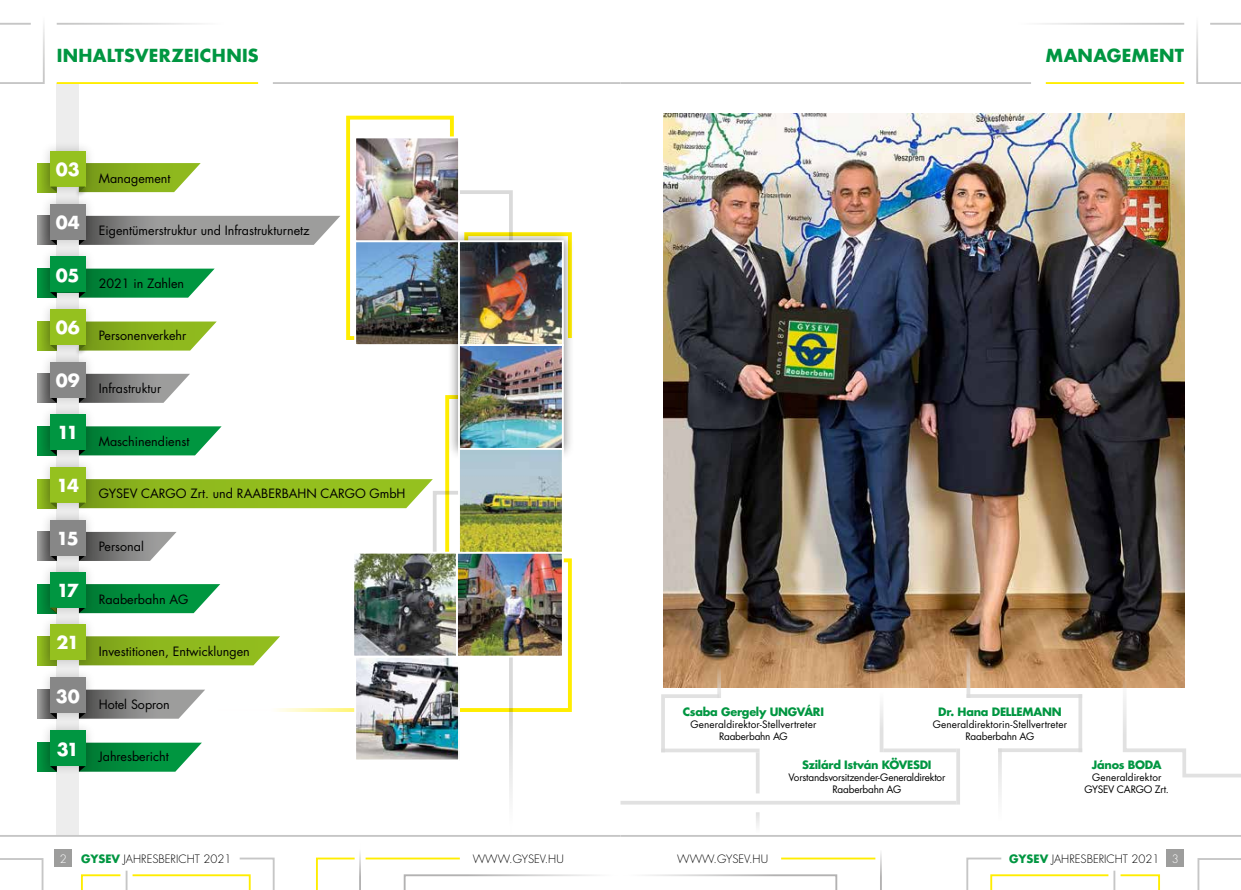
<style>
.page{position:relative;width:1241px;height:890px;background:#fff}
.page>*{position:absolute;margin:0;border:0;box-sizing:border-box;transform-origin:0 0}
.t1{font:700 17.5px "Futura LT Pro";letter-spacing:.015em;color:#009641}
.t2{font:700 17.5px "Futura LT Pro";letter-spacing:-.055em;color:#fff}
.t3{font:12.5px "Futura LT Pro";color:#000}
.t4{font:300 11.25px "Futura LT Pro";color:#000}
.t5{font:700 11.25px "Futura LT Pro";letter-spacing:-.025em;color:#009641}
.t6{font:300 11.25px "Futura LT Pro";color:#fff}
.t7{font:10px/12px "Futura LT Pro";letter-spacing:-.01em;color:#000;text-align:center}
.s1{font-weight:700;color:#009641}
.s2{color:#fff}
</style>
<div class="page">
<div style="left:57px;top:83px;width:22px;height:751px;background:#ededed"></div>
<div style="left:38px;top:426px;width:19px;height:29px;background:#00943f"></div>
<svg style="left:95px;top:426px;width:126px;height:29px;background:#1c9c52"></svg>
<div style="left:40px;top:405px;width:55px;height:54px;background:#000;opacity:.2"></div>
<div style="left:50px;top:414px;width:35px;height:36px;background:#009641"></div>
<div style="left:38px;top:742px;width:19px;height:29px;background:#00943f"></div>
<svg style="left:95px;top:742px;width:107px;height:29px;background:#249e58"></svg>
<div style="left:40px;top:721px;width:55px;height:54px;background:#000;opacity:.2"></div>
<div style="left:50px;top:730px;width:35px;height:36px;background:#009641"></div>
<div style="left:38px;top:584px;width:19px;height:29px;background:#00943f"></div>
<div style="left:40px;top:562px;width:55px;height:55px;background:#000;opacity:.2"></div>
<div style="left:50px;top:572px;width:35px;height:35px;background:#009641"></div>
<svg style="left:50px;top:607px;width:7px;height:6px"></svg>
<div style="left:38px;top:163px;width:19px;height:29px;background:#92bd1e"></div>
<div style="left:40px;top:141px;width:55px;height:55px;background:#000;opacity:.2"></div>
<div style="left:50px;top:151px;width:35px;height:35px;background:#95c11f"></div>
<div style="left:38px;top:321px;width:19px;height:29px;background:#92bd1e"></div>
<div style="left:40px;top:300px;width:55px;height:54px;background:#000;opacity:.2"></div>
<div style="left:50px;top:309px;width:35px;height:36px;background:#95c11f"></div>
<div style="left:38px;top:636px;width:19px;height:29px;background:#92bd1e"></div>
<div style="left:40px;top:614px;width:55px;height:55px;background:#000;opacity:.2"></div>
<div style="left:50px;top:624px;width:35px;height:35px;background:#95c11f"></div>
<div style="left:38px;top:216px;width:19px;height:29px;background:#969695"></div>
<svg style="left:50px;top:186px;width:7px;height:6px"></svg>
<div style="left:75px;top:186px;width:14px;height:13px;background:#000;opacity:.3"></div>
<svg style="left:50px;top:345px;width:7px;height:5px"></svg>
<div style="left:75px;top:344px;width:14px;height:13px;background:#000;opacity:.3"></div>
<div style="left:40px;top:194px;width:55px;height:55px;background:#000;opacity:.2"></div>
<div style="left:50px;top:204px;width:35px;height:35px;background:#878787"></div>
<div style="left:38px;top:374px;width:19px;height:29px;background:#969695"></div>
<svg style="left:95px;top:374px;width:95px;height:29px;background:#989898"></svg>
<div style="left:40px;top:352px;width:55px;height:54px;background:#000;opacity:.2"></div>
<div style="left:50px;top:362px;width:35px;height:35px;background:#878787"></div>
<div style="left:38px;top:532px;width:19px;height:29px;background:#969695"></div>
<div style="left:40px;top:510px;width:55px;height:54px;background:#000;opacity:.2"></div>
<div style="left:50px;top:520px;width:35px;height:35px;background:#878787"></div>
<div style="left:38px;top:689px;width:19px;height:29px;background:#969695"></div>
<div style="left:40px;top:668px;width:55px;height:54px;background:#000;opacity:.2"></div>
<div style="left:50px;top:677px;width:35px;height:36px;background:#878787"></div>
<div style="left:38px;top:479px;width:19px;height:29px;background:#92bd1e"></div>
<div style="left:40px;top:457px;width:55px;height:55px;background:#000;opacity:.2"></div>
<div style="left:50px;top:467px;width:35px;height:35px;background:#95c11f"></div>
<svg style="left:50px;top:502px;width:7px;height:6px"></svg>
<svg style="left:79px;top:479px;width:325px;height:29px;background:#8fb91e"></svg>
<div style="left:38px;top:268px;width:19px;height:29px;background:#00943f"></div>
<div style="left:40px;top:247px;width:55px;height:54px;background:#000;opacity:.2"></div>
<div style="left:50px;top:257px;width:35px;height:35px;background:#009641"></div>
<img style="left:663px;top:113px;width:520px;height:574px">
<svg style="left:404px;top:190px;width:109px;height:608px"></svg>
<div style="left:433px;top:490px;width:100px;height:134px;border:4px solid #dadada"></div>
<svg style="left:79px;top:532px;width:330px;height:186px"></svg>
<svg style="left:79px;top:115px;width:375px;height:235px"></svg>
<svg style="left:444px;top:346px;width:14px;height:205px"></svg>
<svg style="left:216px;top:557px;width:356px;height:156px"></svg>
<img style="left:357px;top:658px;width:100px;height:100px">
<div style="left:354px;top:655px;width:106px;height:106px;border:2px solid #fff"></div>
<img style="left:357px;top:139px;width:100px;height:204px">
<div style="left:354px;top:240px;width:106px;height:106px;border:2px solid #fff"></div>
<div style="left:354px;top:136px;width:106px;height:106px;border:2px solid #fff"></div>
<div style="left:447px;top:230px;width:127px;height:230px;background:#000;opacity:.5"></div>
<img style="left:461px;top:243px;width:99px;height:307px">
<div style="left:458px;top:344px;width:105px;height:106px;border:2px solid #fff"></div>
<div style="left:458px;top:240px;width:105px;height:106px;border:2px solid #fff"></div>
<div style="left:458px;top:448px;width:105px;height:105px;border:2px solid #fff"></div>
<img style="left:355px;top:554px;width:205px;height:100px">
<div style="left:352px;top:551px;width:106px;height:106px;border:2px solid #fff"></div>
<div style="left:456px;top:551px;width:107px;height:106px;border:2px solid #fff"></div>
<hr style="left:661px;top:694px;width:3px;height:58px;background:#dadada">
<hr style="left:956px;top:748px;width:3px;height:56px;background:#dadada">
<hr style="left:664px;top:694px;width:55px;height:4px;background:#e1e1e1">
<svg style="left:883px;top:748px;width:73px;height:4px"></svg>
<svg style="left:664px;top:748px;width:95px;height:4px"></svg>
<svg style="left:620px;top:801px;width:336px;height:3px"></svg>
<svg style="left:755px;top:752px;width:4px;height:41px"></svg>
<svg style="left:756px;top:812px;width:3px;height:14px"></svg>
<svg style="left:998px;top:752px;width:3px;height:45px"></svg>
<svg style="left:717px;top:649px;width:4px;height:49px"></svg>
<svg style="left:879px;top:673px;width:4px;height:79px"></svg>
<svg style="left:1078px;top:694px;width:4px;height:54px"></svg>
<hr style="left:966px;top:694px;width:115px;height:3px;background:#dadada">
<hr style="left:997px;top:748px;width:85px;height:4px;background:#e1e1e1">
<svg style="left:966px;top:638px;width:4px;height:59px"></svg>
<svg style="left:1121px;top:673px;width:119px;height:105px"></svg>
<div style="left:55px;top:849px;width:17px;height:17px;background:#9d9d9c"></div>
<svg style="left:403px;top:874px;width:435px;height:15px"></svg>
<hr style="left:365px;top:857px;width:95px;height:2px;background:#ffed00">
<hr style="left:781px;top:857px;width:94px;height:2px;background:#ffed00">
<hr style="left:359px;top:842px;width:2px;height:47px;background:#b3b2b2">
<hr style="left:879px;top:849px;width:2px;height:40px;background:#b3b2b2">
<svg style="left:316px;top:857px;width:39px;height:32px"></svg>
<svg style="left:0;top:858px;width:44px;height:31px"></svg>
<svg style="left:1197px;top:858px;width:43px;height:31px"></svg>
<svg style="left:81px;top:857px;width:194px;height:32px"></svg>
<svg style="left:966px;top:857px;width:194px;height:32px"></svg>
<div style="left:1166px;top:849px;width:17px;height:17px;background:#9d9d9c"></div>
<hr style="left:0;top:834px;width:620px;height:2px;background:#c6c6c6">
<hr style="left:620px;top:834px;width:620px;height:2px;background:#c6c6c6">
<hr style="left:0;top:23px;width:31px;height:2px;background:#c6c6c6">
<hr style="left:1209px;top:23px;width:31px;height:2px;background:#c6c6c6">
<hr style="left:0;top:82px;width:44px;height:2px;background:#c6c6c6">
<hr style="left:1196px;top:82px;width:44px;height:2px;background:#c6c6c6">
<hr style="left:273px;top:82px;width:347px;height:2px;background:#c6c6c6">
<hr style="left:620px;top:82px;width:410px;height:2px;background:#c6c6c6">
<hr style="left:57px;top:82px;width:201px;height:2px;background:#ffed00">
<hr style="left:1045px;top:82px;width:138px;height:2px;background:#ffed00">
<h1 class="t1" style="left:57px;top:42px;width:203px">INHALTSVERZEICHNIS</h1>
<h1 class="t1" style="left:1045px;top:42px;width:140px">MANAGEMENT</h1>
<h1 class="t2" style="left:56px;top:156px;width:25px">03</h1>
<h1 class="t2" style="left:56px;top:209px;width:26px">04</h1>
<h1 class="t2" style="left:56px;top:261px;width:25px">05</h1>
<h1 class="t2" style="left:56px;top:314px;width:25px">06</h1>
<h1 class="t2" style="left:56px;top:366px;width:26px">09</h1>
<h1 class="t2" style="left:57px;top:419px;width:23px">11</h1>
<h1 class="t2" style="left:57px;top:472px;width:24px">14</h1>
<h1 class="t2" style="left:57px;top:524px;width:24px">15</h1>
<h1 class="t2" style="left:57px;top:577px;width:24px">17</h1>
<h1 class="t2" style="left:57px;top:629px;width:24px">21</h1>
<h1 class="t2" style="left:56px;top:682px;width:25px">30</h1>
<h1 class="t2" style="left:57px;top:735px;width:24px">31</h1>
<p class="t3" style="left:99px;top:169px;width:73px">Management</p>
<p class="t3" style="left:99px;top:222px;width:212px">Eigentümerstruktur und Infrastrukturnetz</p>
<p class="t3" style="left:99px;top:275px;width:87px">2021 in Zahlen</p>
<p class="t3" style="left:99px;top:327px;width:89px">Personenverkehr</p>
<p class="t3" style="left:99px;top:380px;width:64px">Infrastruktur</p>
<p class="t3" style="left:99px;top:432px;width:92px">Maschinendienst</p>
<p class="t3" style="left:99px;top:485px;width:308px">GYSEV CARGO Zrt. und RAABERBAHN CARGO GmbH</p>
<p class="t3" style="left:99px;top:537px;width:47px">Personal</p>
<p class="t3" style="left:99px;top:590px;width:91px">Raaberbahn AG</p>
<p class="t3" style="left:99px;top:643px;width:152px">Investitionen, Entwicklungen</p>
<p class="t3" style="left:99px;top:695px;width:72px">Hotel Sopron</p>
<p class="t3" style="left:99px;top:748px;width:71px">Jahresbericht</p>
<p class="t5" style="left:682px;top:702px;width:143px">Csaba Gergely UNGVÁRI</p>
<p class="t7" style="left:690px;top:717px;width:127px">Generaldirektor-Stellvertreter<br>Raaberbahn AG</p>
<p class="t5" style="left:802px;top:756px;width:131px">Szilárd István KÖVESDI</p>
<p class="t7" style="left:788px;top:771px;width:158px">Vorstandsvorsitzender-Generaldirektor<br>Raaberbahn AG</p>
<p class="t5" style="left:938px;top:702px;width:125px">Dr. Hana DELLEMANN</p>
<p class="t7" style="left:932px;top:717px;width:136px">Generaldirektorin-Stellvertreter<br>Raaberbahn AG</p>
<p class="t5" style="left:1091px;top:756px;width:71px">János BODA</p>
<p class="t7" style="left:1084px;top:771px;width:86px">Generaldirektor<br>GYSEV CARGO Zrt.</p>
<p class="t6" style="left:60px;top:851px;width:8px">2</p>
<p class="t4" style="left:81px;top:851px;width:152px"><span class="s1">GYSEV</span> JAHRESBERICHT 2021</p>
<p class="t4" style="left:473px;top:851px;width:92px">WWW.GYSEV.HU</p>
<p class="t4" style="left:677px;top:851px;width:92px">WWW.GYSEV.HU</p>
<p class="t4" style="left:1009px;top:851px;width:171px"><span class="s1">GYSEV</span> JAHRESBERICHT 2021 <span class="s2">3</span></p>
</div>
